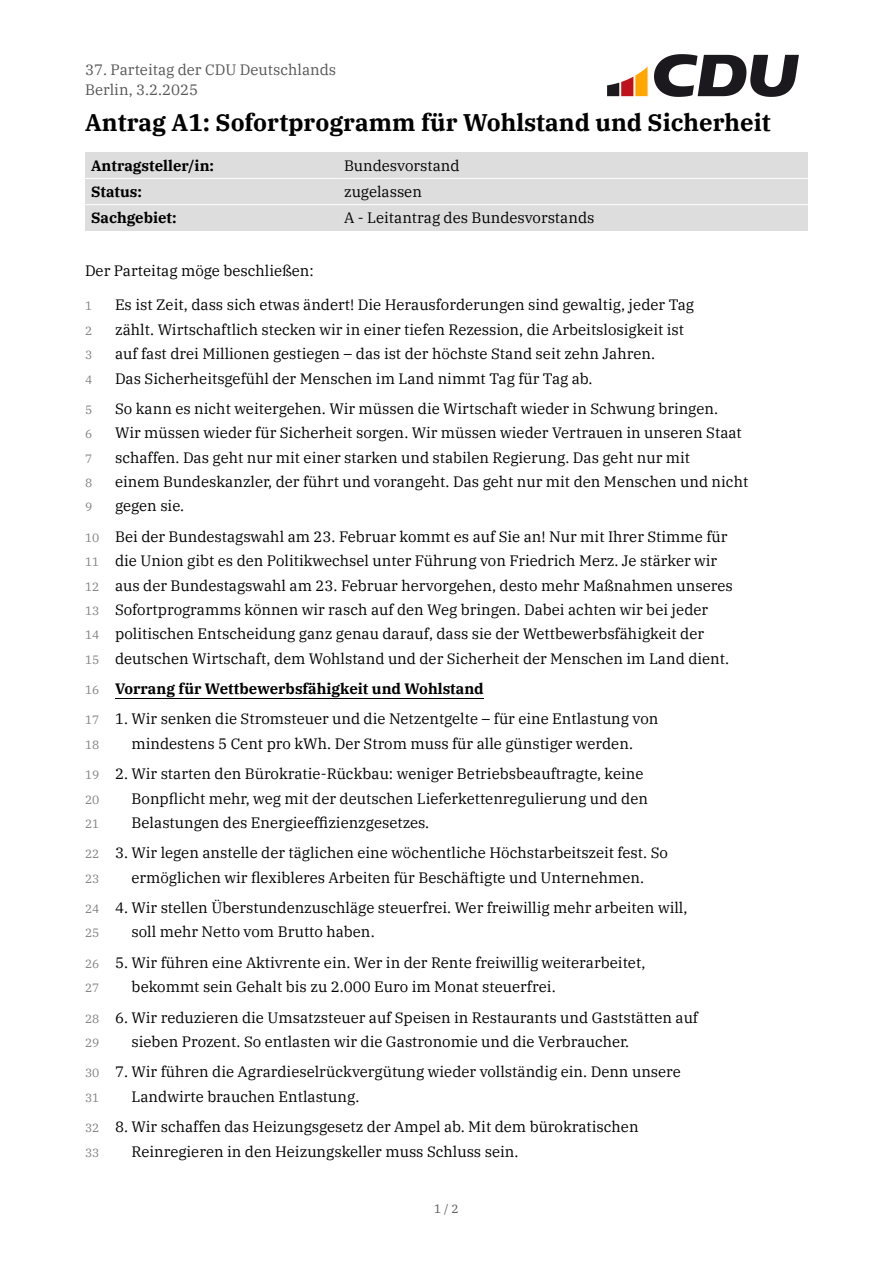
<style>
.page{position:relative;width:893px;height:1263px;background:#fff}
.page>*{position:absolute;margin:0;border:0;box-sizing:border-box;transform-origin:0 0}
.t1{font:700 24px "IBM Plex Serif";color:#000}
.t2{font:15px/24.3px "IBM Plex Serif";color:#000}
.t3{font:700 15px "IBM Plex Serif";color:#000}
.t4{font:15px/19.5px "IBM Plex Serif";color:#555}
.t5{font:12px/24.3px "IBM Plex Serif";color:#808080}
.t6{font:12px "IBM Plex Serif";color:#555}
.s1{font-size:12px;color:#808080}
.s2{font-weight:400;font-size:12px;color:#808080}
</style>
<div class="page">
<div style="left:338px;top:205px;width:470px;height:25px;background:#ddd"></div>
<div style="left:85px;top:205px;width:253px;height:25px;background:#ddd"></div>
<div style="left:338px;top:178px;width:470px;height:27px;background:#ddd"></div>
<div style="left:85px;top:178px;width:253px;height:27px;background:#ddd"></div>
<div style="left:338px;top:152px;width:470px;height:26px;background:#ddd"></div>
<div style="left:85px;top:152px;width:253px;height:26px;background:#ddd"></div>
<hr style="left:85px;top:178px;width:253px;height:1px;background:#fff">
<hr style="left:338px;top:178px;width:470px;height:1px;background:#fff">
<hr style="left:85px;top:204px;width:253px;height:1px;background:#fff">
<hr style="left:338px;top:204px;width:470px;height:1px;background:#fff">
<hr style="left:115px;top:698px;width:369px;height:1px;background:#000">
<img style="left:607px;top:54px;width:192px;height:43px">
<p class="t4" style="left:85px;top:60px;width:253px">37. Parteitag der CDU Deutschlands<br>Berlin, 3.2.2025</p>
<h1 class="t1" style="left:85px;top:106px;width:687px">Antrag A1: Sofortprogramm für Wohlstand und Sicherheit</h1>
<p class="t3" style="left:91px;top:155px;width:125px">Antragsteller/in:</p>
<p class="t2" style="left:344px;top:153px;width:117px">Bundesvorstand</p>
<p class="t3" style="left:91px;top:182px;width:53px">Status:</p>
<p class="t2" style="left:344px;top:179px;width:79px">zugelassen</p>
<p class="t3" style="left:91px;top:208px;width:87px">Sachgebiet:</p>
<p class="t2" style="left:344px;top:206px;width:252px">A - Leitantrag des Bundesvorstands</p>
<p class="t2" style="left:85px;top:258px;width:230px">Der Parteitag möge beschließen:</p>
<p class="t5" style="left:85px;top:294px;width:9px">1</p>
<p class="t2" style="left:115px;top:293px;width:581px">Es ist Zeit, dass sich etwas ändert! Die Herausforderungen sind gewaltig, jeder Tag</p>
<p class="t5" style="left:85px;top:318px;width:9px">2</p>
<p class="t2" style="left:115px;top:317px;width:571px">zählt. Wirtschaftlich stecken wir in einer tiefen Rezession, die Arbeitslosigkeit ist</p>
<p class="t5" style="left:85px;top:342px;width:9px">3</p>
<p class="t2" style="left:115px;top:341px;width:542px">auf fast drei Millionen gestiegen – das ist der höchste Stand seit zehn Jahren.</p>
<p class="t5" style="left:85px;top:367px;width:9px">4</p>
<p class="t2" style="left:115px;top:366px;width:479px">Das Sicherheitsgefühl der Menschen im Land nimmt Tag für Tag ab.</p>
<p class="t5" style="left:85px;top:397px;width:9px">5</p>
<p class="t2" style="left:115px;top:396px;width:605px">So kann es nicht weitergehen. Wir müssen die Wirtschaft wieder in Schwung bringen.</p>
<p class="t5" style="left:85px;top:422px;width:9px">6</p>
<p class="t2" style="left:115px;top:420px;width:628px">Wir müssen wieder für Sicherheit sorgen. Wir müssen wieder Vertrauen in unseren Staat</p>
<p class="t5" style="left:85px;top:446px;width:9px">7</p>
<p class="t2" style="left:115px;top:445px;width:577px">schaffen. Das geht nur mit einer starken und stabilen Regierung. Das geht nur mit</p>
<p class="t5" style="left:85px;top:470px;width:9px">8</p>
<p class="t2" style="left:115px;top:469px;width:635px">einem Bundeskanzler, der führt und vorangeht. Das geht nur mit den Menschen und nicht</p>
<p class="t5" style="left:85px;top:495px;width:9px">9</p>
<p class="t2" style="left:85px;top:491px;width:644px;line-height:30.3px;text-indent:30px">gegen sie.<br><span class="s1">10</span> Bei der Bundestagswahl am 23. Februar kommt es auf Sie an! Nur mit Ihrer Stimme für</p>
<p class="t2" style="left:85px;top:548px;width:649px"><span class="s1">11</span> die Union gibt es den Politikwechsel unter Führung von Friedrich Merz. Je stärker wir <span class="s1">12</span> aus der Bundestagswahl am 23. Februar hervorgehen, desto mehr Maßnahmen unseres <span class="s1">13</span> Sofortprogramms können wir rasch auf den Weg bringen. Dabei achten wir bei jeder<br><span class="s1">14</span> politischen Entscheidung ganz genau darauf, dass sie der Wettbewerbsfähigkeit der<br><span class="s1">15</span> deutschen Wirtschaft, dem Wohlstand und der Sicherheit der Menschen im Land dient.</p>
<p class="t3" style="left:85px;top:679px;width:400px"><span class="s2">16</span> Vorrang für Wettbewerbsfähigkeit und Wohlstand</p>
<p class="t5" style="left:85px;top:708px;width:16px">17<br>18</p>
<p class="t5" style="left:85px;top:762px;width:16px;text-align:justify">19<br>20<br>21</p>
<p class="t5" style="left:85px;top:842px;width:16px">22<br>23</p>
<p class="t5" style="left:85px;top:896px;width:16px">24<br>25</p>
<p class="t5" style="left:85px;top:951px;width:16px">26<br>27</p>
<p class="t5" style="left:85px;top:1006px;width:16px">28<br>29</p>
<p class="t5" style="left:85px;top:1061px;width:16px">30<br>31</p>
<p class="t5" style="left:85px;top:1115px;width:16px">32<br>33</p>
<p class="t2" style="left:115px;top:707px;width:545px;text-align:center">1. Wir senken die Stromsteuer und die Netzentgelte – für eine Entlastung von mindestens 5 Cent pro kWh. Der Strom muss für alle günstiger werden.</p>
<p class="t2" style="left:132px;top:761px;width:518px;text-indent:-16px">2. Wir starten den Bürokratie-Rückbau: weniger Betriebsbeauftragte, keine<br>Bonpflicht mehr, weg mit der deutschen Lieferkettenregulierung und den<br>Belastungen des Energieeffizienzgesetzes.</p>
<p class="t2" style="left:115px;top:840px;width:554px;text-align:center">3. Wir legen anstelle der täglichen eine wöchentliche Höchstarbeitszeit fest. So ermöglichen wir flexibleres Arbeiten für Beschäftigte und Unternehmen.</p>
<p class="t2" style="left:132px;top:895px;width:558px;text-indent:-16px">4. Wir stellen Überstundenzuschläge steuerfrei. Wer freiwillig mehr arbeiten will, soll mehr Netto vom Brutto haben.</p>
<p class="t2" style="left:132px;top:950px;width:515px;text-indent:-16px">5. Wir führen eine Aktivrente ein. Wer in der Rente freiwillig weiterarbeitet, bekommt sein Gehalt bis zu 2.000 Euro im Monat steuerfrei.</p>
<p class="t2" style="left:132px;top:1005px;width:568px;text-indent:-16px">6. Wir reduzieren die Umsatzsteuer auf Speisen in Restaurants und Gaststätten auf sieben Prozent. So entlasten wir die Gastronomie und die Verbraucher.</p>
<p class="t2" style="left:132px;top:1059px;width:551px;text-indent:-16px">7. Wir führen die Agrardieselrückvergütung wieder vollständig ein. Denn unsere<br>Landwirte brauchen Entlastung.</p>
<p class="t2" style="left:132px;top:1114px;width:509px;text-indent:-16px">8. Wir schaffen das Heizungsgesetz der Ampel ab. Mit dem bürokratischen<br>Reinregieren in den Heizungskeller muss Schluss sein.</p>
<p class="t6" style="left:434px;top:1200px;width:26px">1 / 2</p>
</div>
